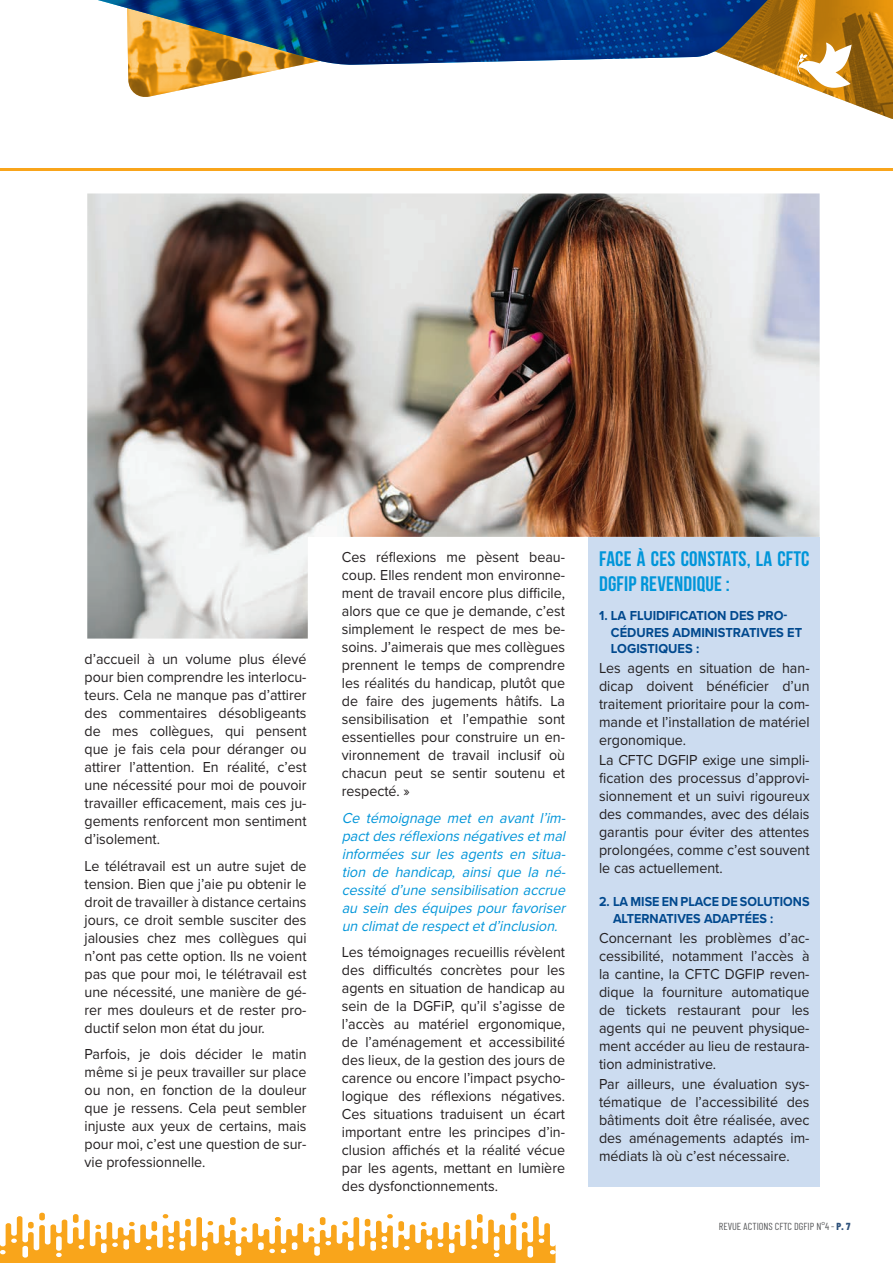
<style>
.page{position:relative;width:893px;height:1263px;background:#fff}
.page>*{position:absolute;margin:0;border:0;box-sizing:border-box;transform-origin:0 0}
.t1{font:700 21px/25.2px "Bebas Neue";letter-spacing:.01em;color:#0095d9}
.t2{font:15px/18px "Proxima Nova";color:#231f20;text-align:justify;scale:.95 1}
.t3{font:italic 15px/18px "Proxima Nova";color:#0095d9;text-align:justify;scale:.95 1}
.t4{font:700 13.5px/16.2px "Proxima Nova";color:#01498e;scale:.95 1}
.t5{font:700 13.5px/16.2px "Proxima Nova";color:#01498e;scale:.93 1}
.t6{font:10.2px "Barlow Condensed";color:#57585a}
.s1{font-weight:800;color:#2f527b}
</style>
<div class="page">
<img style="left:128px;top:65px;width:173px;height:32px">
<img style="left:99px;top:0;width:514px;height:65px">
<div style="left:588px;top:537px;width:232px;height:649px;background:#ccdcf0"></div>
<hr style="left:0;top:168px;width:893px;height:3px;background:#f9a51b">
<img style="left:87px;top:193px;width:733px;height:446px">
<svg style="left:0;top:1213px;width:555px;height:50px"></svg>
<svg style="left:613px;top:0;width:280px;height:119px"></svg>
<p class="t2" style="left:85px;top:650px;width:235px">d’accueil à un volume plus élevé pour bien comprendre les interlocu&shy;teurs. Cela ne manque pas d’attirer des commentaires désobligeants de mes collègues, qui pensent que je fais cela pour déranger ou attirer l’attention. En réalité, c’est une nécessité pour moi de pouvoir travailler efficacement, mais ces ju&shy;gements renforcent mon sentiment d’isolement.</p>
<p class="t2" style="left:85px;top:856px;width:235px">Le télétravail est un autre sujet de tension. Bien que j’aie pu obtenir le droit de travailler à distance certains jours, ce droit semble susciter des jalousies chez mes collègues qui n’ont pas cette option. Ils ne voient pas que pour moi, le télétravail est une nécessité, une manière de gé&shy;rer mes douleurs et de rester pro&shy;ductif selon mon état du jour.</p>
<p class="t2" style="left:85px;top:1045px;width:235px">Parfois, je dois décider le matin même si je peux travailler sur place ou non, en fonction de la douleur que je ressens. Cela peut sembler injuste aux yeux de certains, mais pour moi, c’est une question de sur&shy;vie professionnelle.</p>
<p class="t2" style="left:342px;top:548px;width:237px">Ces réflexions me pèsent beau&shy;coup. Elles rendent mon environne&shy;ment de travail encore plus difficile, alors que ce que je demande, c’est simplement le respect de mes be&shy;soins. J’aimerais que mes collègues prennent le temps de comprendre les réalités du handicap, plutôt que de faire des jugements hâtifs. La sensibilisation et l’empathie sont essentielles pour construire un en&shy;vironnement de travail inclusif où chacun peut se sentir soutenu et respecté. »</p>
<p class="t3" style="left:342px;top:808px;width:241px">Ce témoignage met en avant l’im&shy;pactdesréflexionsnégativesetmal informées sur les agents en situa&shy;tion de handicap, ainsi que la né&shy;cessitéd’unesensibilisationaccrue auseindeséquipespourfavoriser unclimatderespectetd’inclusion.</p>
<p class="t2" style="left:342px;top:943px;width:237px">Les témoignages recueillis révèlent des difficultés concrètes pour les agents en situation de handicap au sein de la DGFiP, qu’il s’agisse de l’accès au matériel ergonomique, de l’aménagement et accessibilité des lieux, de la gestion des jours de carence ou encore l’impact psycho&shy;logique des réflexions négatives.<br>Ces situations traduisent un écart important entre les principes d’in&shy;clusion affichés et la réalité vécue par les agents, mettant en lumière des dysfonctionnements.</p>
<h1 class="t1" style="left:599px;top:546px;width:212px">FACE À CES CONSTATS, LA CFTC<br>DGFIP REVENDIQUE :</h1>
<p class="t4" style="left:611px;top:607px;width:203px;text-indent:-12px">1. LA FLUIDIFICATION DES PRO-<br>CÉDURES ADMINISTRATIVES ET<br>LOGISTIQUES :</p>
<p class="t2" style="left:599px;top:658px;width:223px">Les agents en situation de han&shy;dicap doivent bénéficier d’un traitement prioritaire pour la com&shy;mande et l’installation de matériel ergonomique.</p>
<p class="t2" style="left:599px;top:750px;width:223px">La CFTC DGFIP exige une simpli&shy;fication des processus d’approvi&shy;sionnement et un suivi rigoureux des commandes, avec des délais garantis pour éviter des attentes prolongées, comme c’est souvent le cas actuellement.</p>
<p class="t5" style="left:613px;top:893px;width:213px;text-indent:-14px">2. LA MISE EN PLACE DE SOLUTIONS<br>ALTERNATIVES ADAPTÉES :</p>
<p class="t2" style="left:599px;top:928px;width:223px">Concernant les problèmes d’ac&shy;cessibilité, notamment l’accès à la cantine, la CFTC DGFIP reven&shy;dique la fourniture automatique de tickets restaurant pour les agents qui ne peuvent physique&shy;ment accéder au lieu de restaura&shy;tion administrative.</p>
<p class="t2" style="left:599px;top:1074px;width:223px">Par ailleurs, une évaluation sys&shy;tématique de l’accessibilité des bâtiments doit être réalisée, avec des aménagements adaptés im&shy;médiats là où c’est nécessaire.</p>
<p class="t6" style="left:719px;top:1220px;width:133px">REVUE ACTIONS CFTC DGFIP N°4 - <span class="s1">P. 7</span></p>
</div>
